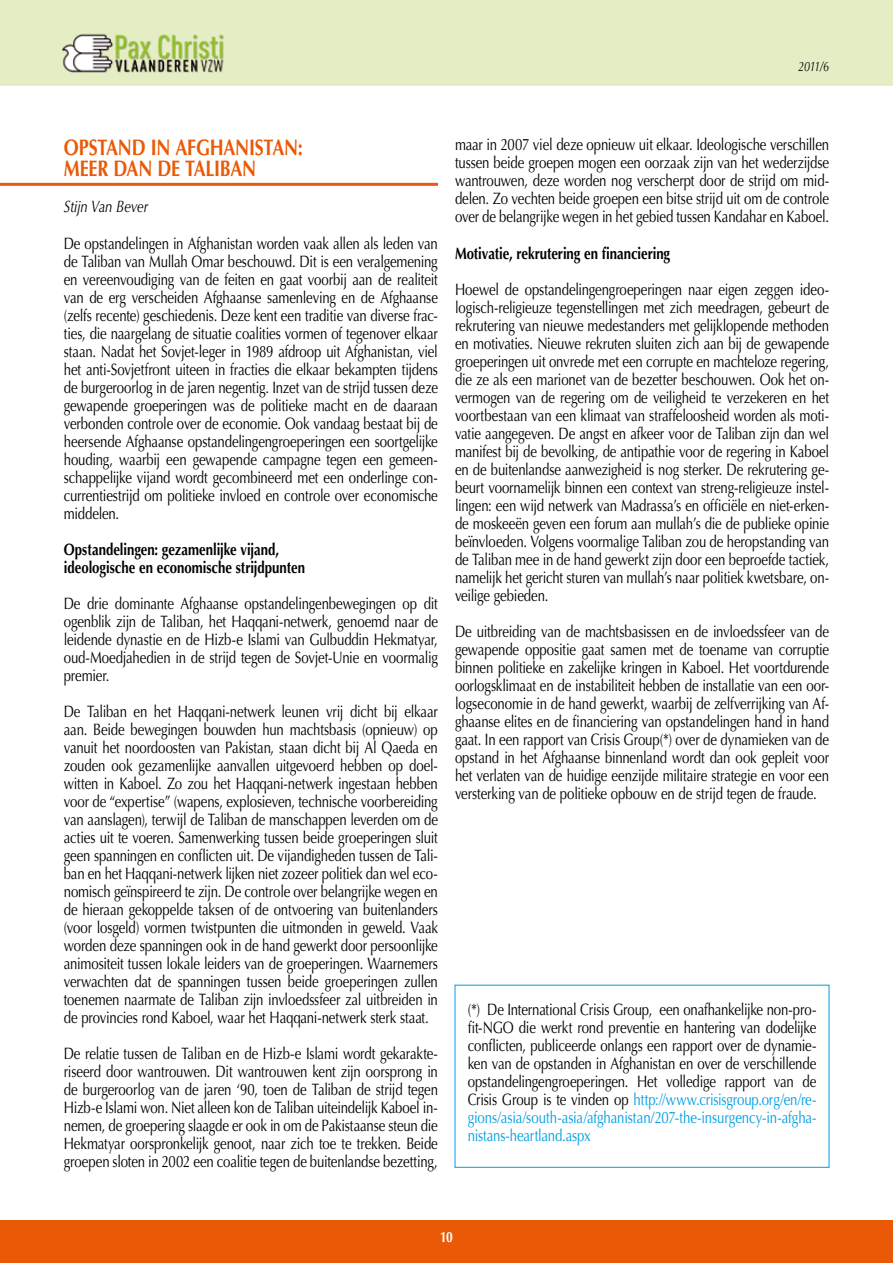
<style>
.page{position:relative;width:893px;height:1263px;background:#fff}
.page>*{position:absolute;margin:0;border:0;box-sizing:border-box;transform-origin:0 0}
.t1{font:700 22.5px/21.8px "Optima LT Std";letter-spacing:-.015em;color:#ea5a06;scale:.8 1}
.t2{font:16.5px/18px "Optima LT Std";letter-spacing:-.01em;color:#000;text-align:justify;scale:.8 1}
.t3{font:700 16.5px/18px "Optima LT Std";color:#000;scale:.8 1}
.t4{font:italic 16.5px "Optima LT Std";color:#000;scale:.8 1}
.t5{font:700 15px "Optima LT Std";color:#fff;scale:.8 1}
.t6{font:italic 13.5px "Optima LT Std";color:#000;scale:.8 1}
.s1{color:#009ee3}
</style>
<div class="page">
<div style="left:0;top:0;width:893px;height:85px;background:#e4edc4"></div>
<div style="left:0;top:1220px;width:893px;height:43px;background:#ea5a06"></div>
<hr style="left:0;top:183px;width:438px;height:3px;background:#ea5a06">
<div style="left:455px;top:985px;width:374px;height:183px;border:1px solid #009ee3"></div>
<p class="t6" style="left:798px;top:58px;width:40px">2011/6</p>
<h1 class="t1" style="left:64px;top:136px;width:300px">Opstand i n Afghani stan: meer dan de Taliban</h1>
<p class="t4" style="left:64px;top:197px;width:107px">Stijn Van Bever</p>
<p class="t2" style="left:64px;top:234px;width:469px">De opstandelingen in Afghanistan worden vaak allen als leden van de Taliban van Mullah Omar beschouwd. Dit is een veralgemening en vereenvoudiging van de feiten en gaat voorbij aan de realiteit van de erg verscheiden Afghaanse samenleving en de Afghaanse (zelfs recente) geschiedenis. Deze kent een traditie van diverse frac&shy;ties, die naargelang de situatie coalities vormen of tegenover elkaar staan. Nadat het Sovjet-leger in 1989 afdroop uit Afghanistan, viel het anti-Sovjetfront uiteen in fracties die elkaar bekampten tijdens de burgeroorlog in de jaren negentig. Inzet van de strijd tussen deze gewapende groeperingen was de politieke macht en de daaraan verbonden controle over de economie. Ook vandaag bestaat bij de heersende Afghaanse opstandelingengroeperingen een soortgelijke houding, waarbij een gewapende campagne tegen een gemeen&shy;schappelijke vijand wordt gecombineerd met een onderlinge con&shy;currentiestrijd om politieke invloed en controle over economische middelen.</p>
<p class="t3" style="left:64px;top:540px;width:303px">Opstandelingen: gezamenlijke vijand, ideologische en economische strijdpunten</p>
<p class="t2" style="left:64px;top:594px;width:469px">De drie dominante Afghaanse opstandelingenbewegingen op dit ogenblik zijn de Taliban, het Haqqani-netwerk, genoemd naar de leidende dynastie en de Hizb-e Islami van Gulbuddin Hekmatyar, oud-Moedjahedien in de strijd tegen de Sovjet-Unie en voormalig premier.</p>
<p class="t2" style="left:64px;top:703px;width:469px">De Taliban en het Haqqani-netwerk leunen vrij dicht bij elkaar aan. Beide bewegingen bouwden hun machtsbasis (opnieuw) op vanuit het noordoosten van Pakistan, staan dicht bij Al Qaeda en zouden ook gezamenlijke aanvallen uitgevoerd hebben op doel&shy;witten in Kaboel. Zo zou het Haqqani-netwerk ingestaan hebben voor de “expertise” (wapens, explosieven, technische voorbereiding van aanslagen), terwijl de Taliban de manschappen leverden om de acties uit te voeren. Samenwerking tussen beide groeperingen sluit geen spanningen en conflicten uit. De vijandigheden tussen de Tali&shy;ban en het Haqqani-netwerk lijken niet zozeer politiek dan wel eco&shy;nomisch geïnspireerd te zijn. De controle over belangrijke wegen en de hieraan gekoppelde taksen of de ontvoering van buitenlanders (voor losgeld) vormen twistpunten die uitmonden in geweld. Vaak worden deze spanningen ook in de hand gewerkt door persoonlijke animositeit tussen lokale leiders van de groeperingen. Waarnemers verwachten dat de spanningen tussen beide groeperingen zullen toenemen naarmate de Taliban zijn invloedssfeer zal uitbreiden in de provincies rond Kaboel, waar het Haqqani-netwerk sterk staat.</p>
<p class="t2" style="left:64px;top:1045px;width:469px">De relatie tussen de Taliban en de Hizb-e Islami wordt gekarakte&shy;riseerd door wantrouwen. Dit wantrouwen kent zijn oorsprong in de burgeroorlog van de jaren ‘90, toen de Taliban de strijd tegen Hizb-e Islami won. Niet alleen kon de Taliban uiteindelijk Kaboel in&shy;nemen, de groepering slaagde er ook in om de Pakistaanse steun die Hekmatyar oorspronkelijk genoot, naar zich toe te trekken. Beide groepen sloten in 2002 een coalitie tegen de buitenlandse bezetting,</p>
<p class="t2" style="left:455px;top:136px;width:469px">maar in 2007 viel deze opnieuw uit elkaar. Ideologische verschillen tussen beide groepen mogen een oorzaak zijn van het wederzijdse wantrouwen, deze worden nog verscherpt door de strijd om mid&shy;delen. Zo vechten beide groepen een bitse strijd uit om de controle over de belangrijke wegen in het gebied tussen Kandahar en Kaboel.</p>
<p class="t3" style="left:455px;top:244px;width:271px">Motivatie, rekrutering en financiering</p>
<p class="t2" style="left:455px;top:280px;width:469px">Hoewel de opstandelingengroeperingen naar eigen zeggen ideo&shy;logisch-religieuze tegenstellingen met zich meedragen, gebeurt de rekrutering van nieuwe medestanders met gelijklopende methoden en motivaties. Nieuwe rekruten sluiten zich aan bij de gewapende groeperingen uit onvrede met een corrupte en machteloze regering, die ze als een marionet van de bezetter beschouwen. Ook het on&shy;vermogen van de regering om de veiligheid te verzekeren en het voortbestaan van een klimaat van straffeloosheid worden als moti&shy;vatie aangegeven. De angst en afkeer voor de Taliban zijn dan wel manifest bij de bevolking, de antipathie voor de regering in Kaboel en de buitenlandse aanwezigheid is nog sterker. De rekrutering ge&shy;beurt voornamelijk binnen een context van streng-religieuze instel&shy;lingen: een wijd netwerk van Madrassa’s en officiële en niet-erken&shy;de moskeeën geven een forum aan mullah’s die de publieke opinie beïnvloeden. Volgens voormalige Taliban zou de heropstanding van de Taliban mee in de hand gewerkt zijn door een beproefde tactiek, namelijk het gericht sturen van mullah’s naar politiek kwetsbare, on&shy;veilige gebieden.</p>
<p class="t2" style="left:455px;top:622px;width:469px">De uitbreiding van de machtsbasissen en de invloedssfeer van de gewapende oppositie gaat samen met de toename van corruptie binnen politieke en zakelijke kringen in Kaboel. Het voortdurende oorlogsklimaat en de instabiliteit hebben de installatie van een oor&shy;logseconomie in de hand gewerkt, waarbij de zelfverrijking van Af&shy;ghaanse elites en de financiering van opstandelingen hand in hand gaat. In een rapport van Crisis Group(*) over de dynamieken van de opstand in het Afghaanse binnenland wordt dan ook gepleit voor het verlaten van de huidige eenzijde militaire strategie en voor een versterking van de politieke opbouw en de strijd tegen de fraude.</p>
<p class="t2" style="left:468px;top:1000px;width:437px">(*) De International Crisis Group, een onafhankelijke non-pro&shy;fit-NGO die werkt rond preventie en hantering van dodelijke conflicten, publiceerde onlangs een rapport over de dynamie&shy;ken van de opstanden in Afghanistan en over de verschillende opstandelingengroeperingen. Het volledige rapport van de Crisis Group is te vinden op <span class="s1">http://www.crisisgroup.org/en/re&shy;gions/asia/south-asia/afghanistan/207-the-insurgency-in-afgha&shy;nistans-heartland.aspx</span></p>
<p class="t5" style="left:440px;top:1228px;width:17px">10</p>
</div>
